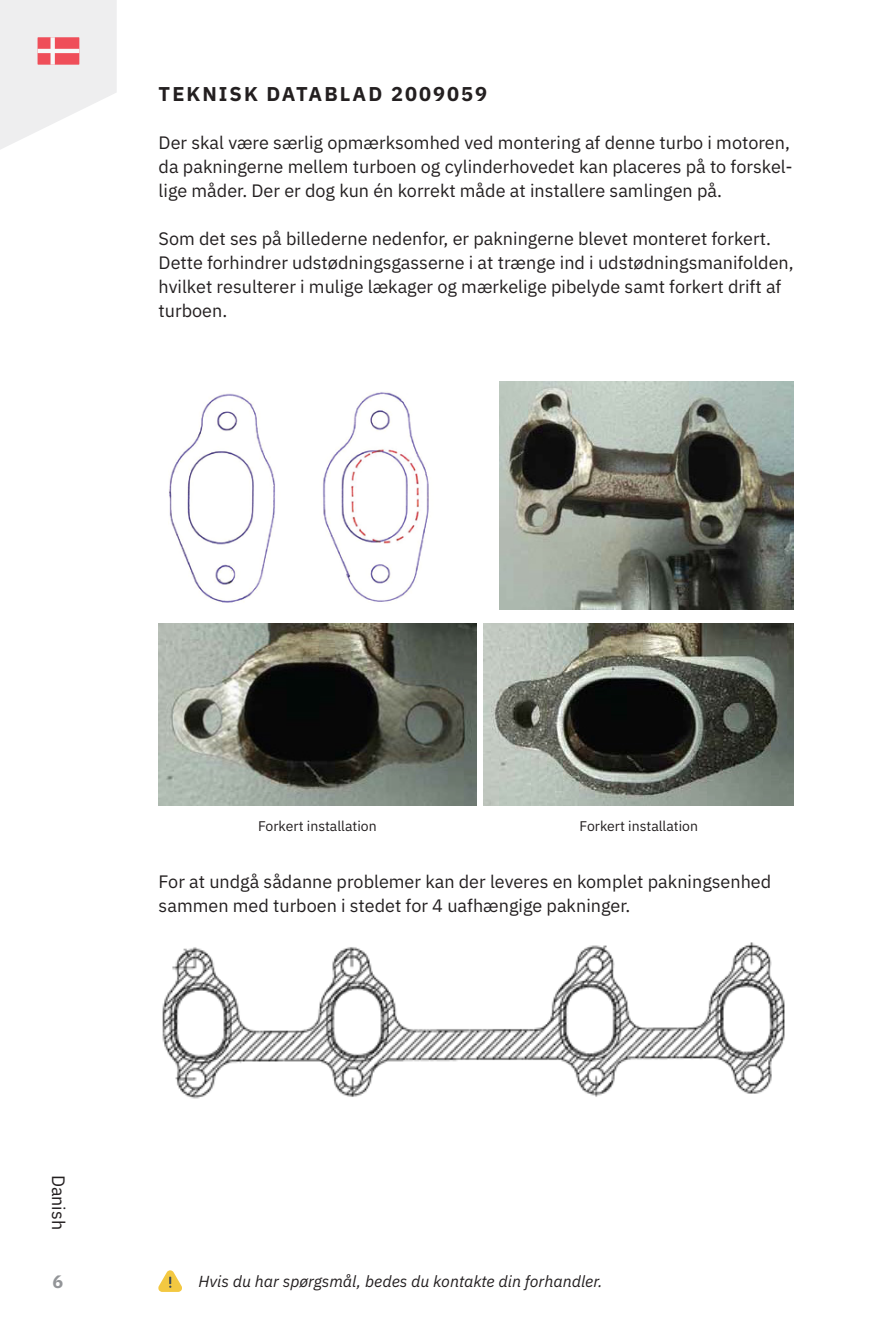
<style>
.page{position:relative;width:879px;height:1338px;background:#fff}
.page>*{position:absolute;margin:0;border:0;box-sizing:border-box;transform-origin:0 0}
.t1{font:700 20px "IBM Plex Sans";letter-spacing:.1em;color:#231f20}
.t2{font:18px/24px "IBM Plex Sans";color:#231f20}
.t3{font:700 18px "IBM Plex Sans";color:#939598}
.t4{font:italic 16px "IBM Plex Sans";color:#231f20}
.t5{font:14px "IBM Plex Sans";color:#231f20}
</style>
<div class="page">
<svg style="left:0;top:0;width:117px;height:150px"></svg>
<svg style="left:158px;top:1270px;width:24px;height:22px"></svg>
<img style="left:169px;top:391px;width:260px;height:212px">
<img style="left:500px;top:381px;width:294px;height:229px">
<img style="left:159px;top:624px;width:317px;height:182px">
<img style="left:484px;top:624px;width:310px;height:182px">
<img style="left:162px;top:942px;width:623px;height:157px">
<p class="t1" style="left:159px;top:78px;width:330px">TEKNISK DATABLAD 2009059</p>
<p class="t2" style="left:159px;top:129px;width:635px">Der skal være særlig opmærksomhed ved montering af denne turbo i motoren, da pakningerne mellem turboen og cylinderhovedet kan placeres på to forskel&shy;lige måder. Der er dog kun én korrekt måde at installere samlingen på.</p>
<p class="t2" style="left:159px;top:225px;width:636px">Som det ses på billederne nedenfor, er pakningerne blevet monteret forkert.<br>Dette forhindrer udstødningsgasserne i at trænge ind i udstødningsmanifolden, hvilket resulterer i mulige lækager og mærkelige pibelyde samt forkert drift af turboen.</p>
<p class="t5" style="left:258px;top:815px;width:120px">Forkert installation</p>
<p class="t5" style="left:579px;top:815px;width:120px">Forkert installation</p>
<p class="t2" style="left:159px;top:868px;width:614px">For at undgå sådanne problemer kan der leveres en komplet pakningsenhed sammen med turboen i stedet for 4 uafhængige pakninger.</p>
<p class="t2" style="left:72px;top:1175px;width:57px;rotate:90deg">Danish</p>
<p class="t3" style="left:53px;top:1268px;width:12px">6</p>
<p class="t4" style="left:198px;top:1269px;width:406px">Hvis du har spørgsmål, bedes du kontakte din forhandler.</p>
</div>
